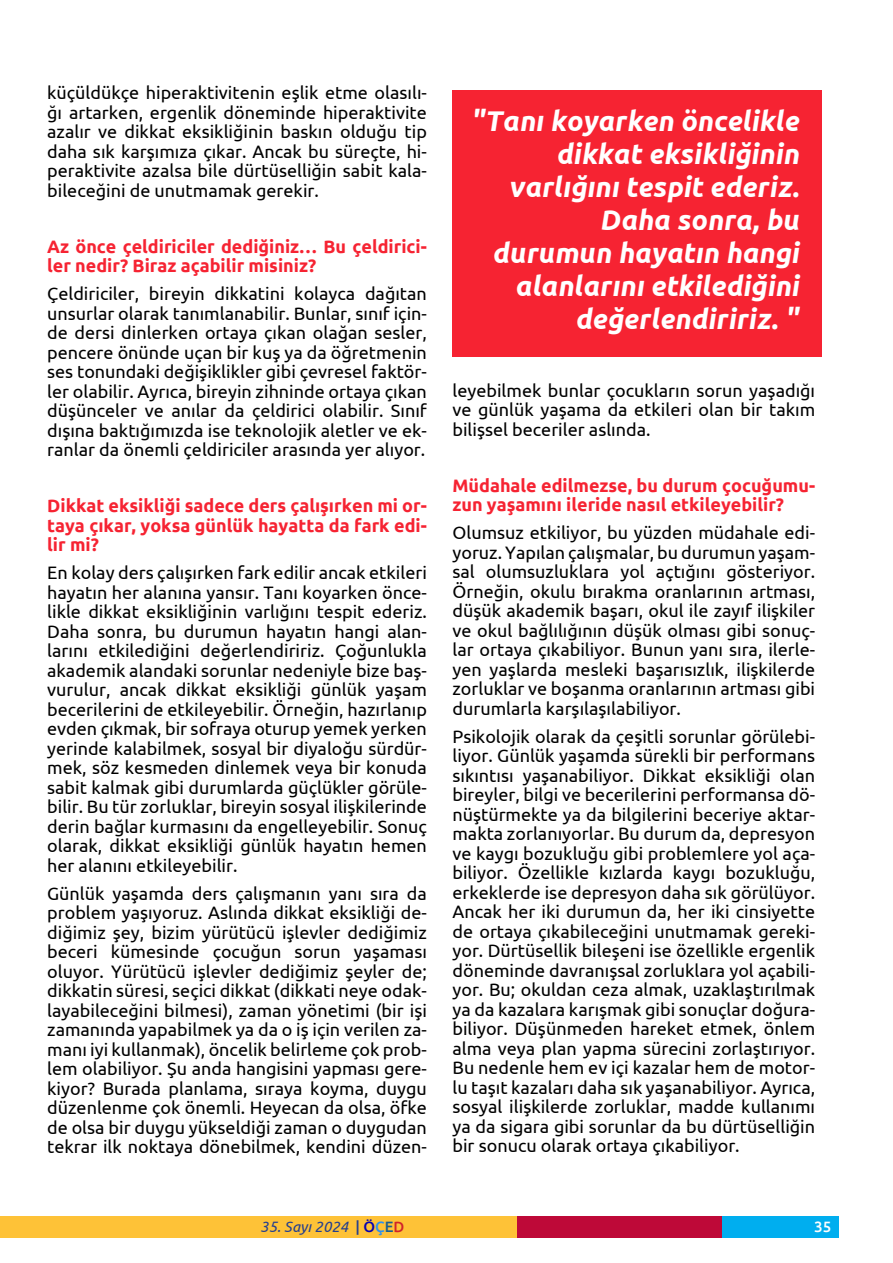
<style>
.page{position:relative;width:893px;height:1263px;background:#fff}
.page>*{position:absolute;margin:0;border:0;box-sizing:border-box;transform-origin:0 0}
.t1{font:italic 700 28.5px/33px "Ubuntu";color:#fff;text-align:right}
.t2{font:18px/19.5px "Ubuntu";color:#000;text-align:justify}
.t3{font:700 18px/19.5px "Ubuntu";color:#f62332}
.t4{font:italic 15px "Ubuntu";color:#253f8e}
.t5{font:500 15px "Ubuntu";color:#fff}
.s1{font-weight:500;font-style:normal}
.s2{font-weight:500;font-style:normal;color:#0400b3}
.s3{font-weight:500;font-style:normal;color:#298ff2}
.s4{font-weight:500;font-style:normal;color:#185d90}
.s5{font-weight:500;font-style:normal;color:#d1232a}
</style>
<div class="page">
<div style="left:0;top:1216px;width:517px;height:22px;background:#fec237"></div>
<div style="left:517px;top:1216px;width:206px;height:22px;background:#be0938"></div>
<div style="left:723px;top:1216px;width:116px;height:22px;background:#00aeef"></div>
<div style="left:452px;top:90px;width:369px;height:267px;background:#f62332"></div>
<p class="t2" style="left:47px;top:82px;width:381px">küçüldükçe hiperaktivitenin eşlik etme olasılı&shy;ğı artarken, ergenlik döneminde hiperaktivite azalır ve dikkat eksikliğinin baskın olduğu tip daha sık karşımıza çıkar. Ancak bu süreçte, hi&shy;peraktivite azalsa bile dürtüselliğin sabit kala&shy;bileceğini de unutmamak gerekir.</p>
<p class="t3" style="left:47px;top:236px;width:381px">Az önce çeldiriciler dediğiniz… Bu çeldirici&shy;ler nedir? Biraz açabilir misiniz?</p>
<p class="t2" style="left:47px;top:283px;width:381px">Çeldiriciler, bireyin dikkatini kolayca dağıtan unsurlar olarak tanımlanabilir. Bunlar, sınıf için&shy;de dersi dinlerken ortaya çıkan olağan sesler, pencere önünde uçan bir kuş ya da öğretmenin ses tonundaki değişiklikler gibi çevresel faktör&shy;ler olabilir. Ayrıca, bireyin zihninde ortaya çıkan düşünceler ve anılar da çeldirici olabilir. Sınıf dışına baktığımızda ise teknolojik aletler ve ek&shy;ranlar da önemli çeldiriciler arasında yer alıyor.</p>
<p class="t3" style="left:47px;top:496px;width:381px;text-align:justify">Dikkat eksikliği sadece ders çalışırken mi or&shy;taya çıkar, yoksa günlük hayatta da fark edi&shy;lir mi?</p>
<p class="t2" style="left:47px;top:562px;width:381px">En kolay ders çalışırken fark edilir ancak etkileri hayatın her alanına yansır. Tanı koyarken önce&shy;likle dikkat eksikliğinin varlığını tespit ederiz.<br>Daha sonra, bu durumun hayatın hangi alan&shy;larını etkilediğini değerlendiririz. Çoğunlukla akademik alandaki sorunlar nedeniyle bize baş&shy;vurulur, ancak dikkat eksikliği günlük yaşam becerilerini de etkileyebilir. Örneğin, hazırlanıp evden çıkmak, bir sofraya oturup yemek yerken yerinde kalabilmek, sosyal bir diyaloğu sürdür&shy;mek, söz kesmeden dinlemek veya bir konuda sabit kalmak gibi durumlarda güçlükler görüle&shy;bilir. Bu tür zorluklar, bireyin sosyal ilişkilerinde derin bağlar kurmasını da engelleyebilir. Sonuç olarak, dikkat eksikliği günlük hayatın hemen her alanını etkileyebilir.</p>
<p class="t2" style="left:47px;top:883px;width:381px">Günlük yaşamda ders çalışmanın yanı sıra da problem yaşıyoruz. Aslında dikkat eksikliği de&shy;diğimiz şey, bizim yürütücü işlevler dediğimiz beceri kümesinde çocuğun sorun yaşaması oluyor. Yürütücü işlevler dediğimiz şeyler de; dikkatin süresi, seçici dikkat (dikkati neye odak&shy;layabileceğini bilmesi), zaman yönetimi (bir işi zamanında yapabilmek ya da o iş için verilen za&shy;manı iyi kullanmak), öncelik belirleme çok prob&shy;lem olabiliyor. Şu anda hangisini yapması gere&shy;kiyor? Burada planlama, sıraya koyma, duygu düzenlenme çok önemli. Heyecan da olsa, öfke de olsa bir duygu yükseldiği zaman o duygudan tekrar ilk noktaya dönebilmek, kendini düzen-</p>
<h1 class="t1" style="left:471px;top:103px;width:332px">"Tanı koyarken öncelikle dikkat eksikliğinin varlığını tespit ederiz.<br>Daha sonra, bu<br>durumun hayatın hangi alanlarını etkilediğini değerlendiririz. "</h1>
<p class="t2" style="left:452px;top:380px;width:364px">leyebilmek bunlar çocukların sorun yaşadığı ve günlük yaşama da etkileri olan bir takım bilişsel beceriler aslında.</p>
<p class="t3" style="left:452px;top:475px;width:364px">Müdahale edilmezse, bu durum çocuğumu&shy;zun yaşamını ileride nasıl etkileyebilir?</p>
<p class="t2" style="left:452px;top:522px;width:364px">Olumsuz etkiliyor, bu yüzden müdahale edi&shy;yoruz. Yapılan çalışmalar, bu durumun yaşam&shy;sal olumsuzluklara yol açtığını gösteriyor.<br>Örneğin, okulu bırakma oranlarının artması, düşük akademik başarı, okul ile zayıf ilişkiler ve okul bağlılığının düşük olması gibi sonuç&shy;lar ortaya çıkabiliyor. Bunun yanı sıra, ilerle&shy;yen yaşlarda mesleki başarısızlık, ilişkilerde zorluklar ve boşanma oranlarının artması gibi durumlarla karşılaşılabiliyor.</p>
<p class="t2" style="left:452px;top:726px;width:364px">Psikolojik olarak da çeşitli sorunlar görülebi&shy;liyor. Günlük yaşamda sürekli bir performans sıkıntısı yaşanabiliyor. Dikkat eksikliği olan bireyler, bilgi ve becerilerini performansa dö&shy;nüştürmekte ya da bilgilerini beceriye aktar&shy;makta zorlanıyorlar. Bu durum da, depresyon ve kaygı bozukluğu gibi problemlere yol aça&shy;biliyor. Özellikle kızlarda kaygı bozukluğu, erkeklerde ise depresyon daha sık görülüyor.<br>Ancak her iki durumun da, her iki cinsiyette de ortaya çıkabileceğini unutmamak gereki&shy;yor. Dürtüsellik bileşeni ise özellikle ergenlik döneminde davranışsal zorluklara yol açabili&shy;yor. Bu; okuldan ceza almak, uzaklaştırılmak ya da kazalara karışmak gibi sonuçlar doğura&shy;biliyor. Düşünmeden hareket etmek, önlem alma veya plan yapma sürecini zorlaştırıyor.<br>Bu nedenle hem ev içi kazalar hem de motor&shy;lu taşıt kazaları daha sık yaşanabiliyor. Ayrıca, sosyal ilişkilerde zorluklar, madde kullanımı ya da sigara gibi sorunlar da bu dürtüselliğin bir sonucu olarak ortaya çıkabiliyor.</p>
<p class="t4" style="left:260px;top:1217px;width:146px">35. Sayı 2024 <span class="s1">|</span> <span class="s2">Ö</span><span class="s3">Ç</span><span class="s4">E</span><span class="s5">D</span></p>
<p class="t5" style="left:814px;top:1218px;width:19px">35</p>
</div>
